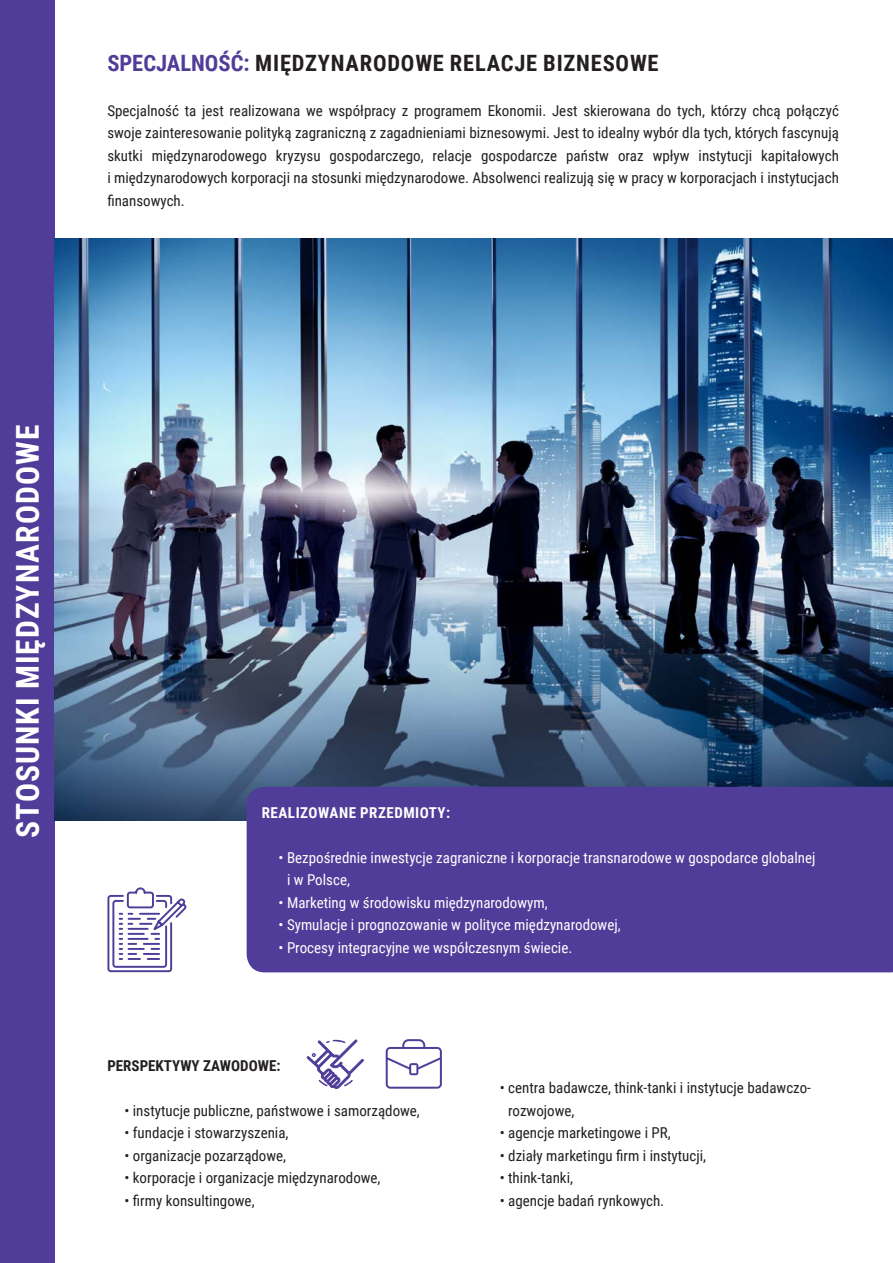
<style>
.page{position:relative;width:893px;height:1263px;background:#fff}
.page>*{position:absolute;margin:0;border:0;box-sizing:border-box;transform-origin:0 0}
.t1{font:700 31.5px "Roboto Condensed";letter-spacing:.035em;color:#fff}
.t2{font:700 22.5px "Roboto Condensed";letter-spacing:.035em;color:#231f20}
.t3{font:15px/22.5px "Roboto Condensed";color:#231f20;text-align:justify}
.t4{font:15px/22.5px "Roboto Condensed";color:#fff}
.t5{font:700 15px "Roboto Condensed";letter-spacing:.035em;color:#fff}
.t6{font:700 15px "Roboto Condensed";color:#231f20}
.s1{color:#4f3d99}
</style>
<div class="page">
<div style="left:0;top:0;width:54px;height:1263px;background:#4f3d99"></div>
<img style="left:54px;top:238px;width:838px;height:583px">
<div style="left:247px;top:787px;width:646px;height:185px;background:#4f3d99"></div>
<hr style="left:892px;top:216px;width:1px;height:605px;background:#00aeef">
<svg style="left:107px;top:887px;width:80px;height:86px"></svg>
<svg style="left:386px;top:1039px;width:56px;height:50px"></svg>
<svg style="left:307px;top:1039px;width:57px;height:50px"></svg>
<p class="t2" style="left:107px;top:47px;width:553px"><span class="s1">SPECJALNOŚĆ:</span> MIĘDZYNARODOWE RELACJE BIZNESOWE</p>
<p class="t3" style="left:107px;top:99px;width:733px">Specjalność ta jest realizowana we współpracy z programem Ekonomii. Jest skierowana do tych, którzy chcą połączyć swoje zainteresowanie polityką zagraniczną z zagadnieniami biznesowymi. Jest to idealny wybór dla tych, których fascynują skutki międzynarodowego kryzysu gospodarczego, relacje gospodarcze państw oraz wpływ instytucji kapitałowych i międzynarodowych korporacji na stosunki międzynarodowe. Absolwenci realizują się w pracy w korporacjach i instytucjach finansowych.</p>
<p class="t1" style="left:6px;top:838px;width:415px;rotate:-90deg">STOSUNKI MIĘDZYNARODOWE</p>
<p class="t5" style="left:262px;top:802px;width:190px">REALIZOWANE PRZEDMIOTY:</p>
<p class="t4" style="left:287px;top:845px;width:530px;text-indent:-9px">• Bezpośrednie inwestycje zagraniczne i korporacje transnarodowe w gospodarce globalnej i w Polsce,</p>
<p class="t4" style="left:278px;top:890px;width:271px">• Marketing w środowisku międzynarodowym,</p>
<p class="t4" style="left:278px;top:913px;width:344px">• Symulacje i prognozowanie w polityce międzynarodowej,</p>
<p class="t4" style="left:278px;top:935px;width:295px">• Procesy integracyjne we współczesnym świecie.</p>
<p class="t6" style="left:107px;top:1055px;width:175px">PERSPEKTYWY ZAWODOWE:</p>
<p class="t3" style="left:124px;top:1099px;width:297px">• instytucje publiczne, państwowe i samorządowe,</p>
<p class="t3" style="left:124px;top:1121px;width:166px">• fundacje i stowarzyszenia,</p>
<p class="t3" style="left:124px;top:1144px;width:163px">• organizacje pozarządowe,</p>
<p class="t3" style="left:124px;top:1166px;width:258px">• korporacje i organizacje międzynarodowe,</p>
<p class="t3" style="left:124px;top:1189px;width:132px">• firmy konsultingowe,</p>
<p class="t3" style="left:508px;top:1076px;width:304px;text-indent:-9px">• centra badawcze, think-tanki i instytucje badawczo&shy;rozwojowe,</p>
<p class="t3" style="left:500px;top:1121px;width:173px">• agencje marketingowe i PR,</p>
<p class="t3" style="left:500px;top:1144px;width:208px">• działy marketingu firm i instytucji,</p>
<p class="t3" style="left:500px;top:1166px;width:75px">• think-tanki,</p>
<p class="t3" style="left:500px;top:1189px;width:166px">• agencje badań rynkowych.</p>
</div>
